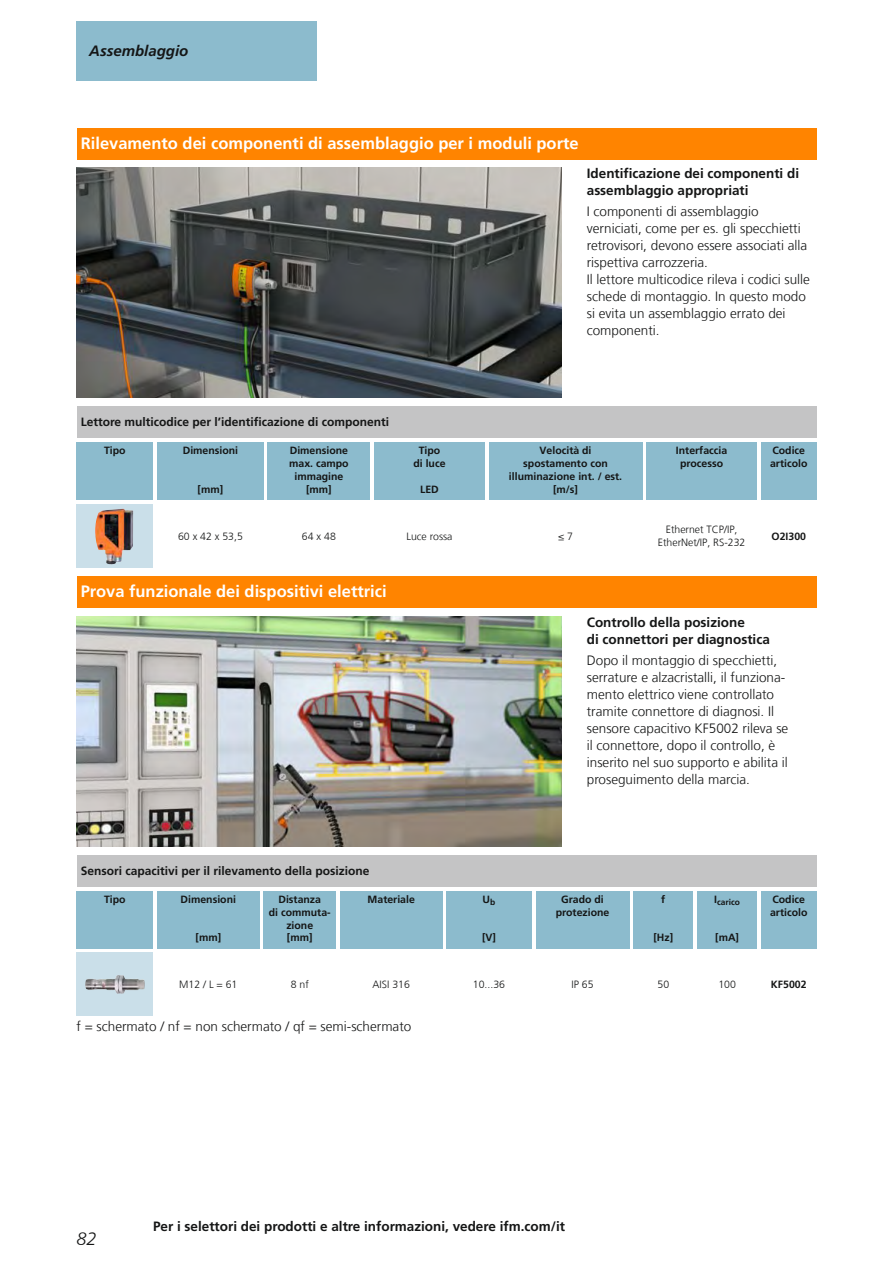
<style>
.page{position:relative;width:893px;height:1263px;background:#fff}
.page>*{position:absolute;margin:0;border:0;box-sizing:border-box;transform-origin:0 0}
.t1{font:italic 300 18px "Frutiger LT Com";color:#151616}
.t2{font:700 16.5px "Frutiger LT Com";color:#fff}
.t3{font:italic 700 15px "Frutiger LT Com";color:#151616}
.t4{font:300 13.5px/17px "Frutiger LT Com";color:#151616}
.t5{font:700 13.5px/17px "Frutiger LT Com";color:#151616}
.t6{font:700 12px "Frutiger LT Com";color:#151616}
.t7{font:700 10.5px/12.8px "Frutiger LT Com";color:#151616;text-align:center}
.t8{font:300 10.5px/12.8px "Frutiger LT Com";color:#151616;text-align:center}
.t9{font:700 8.4px "Frutiger LT Com";color:#151616}
</style>
<div class="page">
<div style="left:77px;top:128px;width:739px;height:31px;background:#ff8400"></div>
<img style="left:77px;top:168px;width:484px;height:230px">
<div style="left:77px;top:406px;width:739px;height:32px;background:#c4c4c5"></div>
<div style="left:77px;top:442px;width:76px;height:58px;background:#8cbbcd"></div>
<div style="left:157px;top:442px;width:107px;height:58px;background:#8cbbcd"></div>
<div style="left:268px;top:442px;width:102px;height:58px;background:#8cbbcd"></div>
<div style="left:374px;top:442px;width:111px;height:58px;background:#8cbbcd"></div>
<div style="left:489px;top:442px;width:153px;height:58px;background:#8cbbcd"></div>
<div style="left:646px;top:442px;width:111px;height:58px;background:#8cbbcd"></div>
<div style="left:761px;top:442px;width:55px;height:58px;background:#8cbbcd"></div>
<div style="left:77px;top:504px;width:76px;height:64px;background:#cadfe9"></div>
<img style="left:95px;top:509px;width:38px;height:55px">
<div style="left:77px;top:576px;width:739px;height:32px;background:#ff8400"></div>
<img style="left:77px;top:617px;width:484px;height:229px">
<div style="left:77px;top:855px;width:739px;height:32px;background:#c4c4c5"></div>
<div style="left:77px;top:891px;width:76px;height:57px;background:#8cbbcd"></div>
<div style="left:157px;top:891px;width:102px;height:57px;background:#8cbbcd"></div>
<div style="left:264px;top:891px;width:72px;height:57px;background:#8cbbcd"></div>
<div style="left:340px;top:891px;width:102px;height:57px;background:#8cbbcd"></div>
<div style="left:446px;top:891px;width:85px;height:57px;background:#8cbbcd"></div>
<div style="left:536px;top:891px;width:93px;height:57px;background:#8cbbcd"></div>
<div style="left:634px;top:891px;width:59px;height:57px;background:#8cbbcd"></div>
<div style="left:697px;top:891px;width:60px;height:57px;background:#8cbbcd"></div>
<div style="left:761px;top:891px;width:55px;height:57px;background:#8cbbcd"></div>
<div style="left:77px;top:952px;width:76px;height:64px;background:#cadfe9"></div>
<img style="left:85px;top:975px;width:60px;height:19px">
<div style="left:77px;top:21px;width:240px;height:60px;background:#8cbbcd"></div>
<p class="t3" style="left:89px;top:42px;width:101px">Assemblaggio</p>
<p class="t2" style="left:81px;top:133px;width:499px">Rilevamento dei componenti di assemblaggio per i moduli porte</p>
<p class="t5" style="left:587px;top:165px;width:214px">Identificazione dei componenti di assemblaggio appropriati</p>
<p class="t4" style="left:587px;top:203px;width:225px">I componenti di assemblaggio verniciati, come per es. gli specchietti retrovisori, devono essere associati alla rispettiva carrozzeria.<br>Il lettore multicodice rileva i codici sulle schede di montaggio. In questo modo si evita un assemblaggio errato dei componenti.</p>
<p class="t6" style="left:81px;top:415px;width:310px">Lettore multicodice per l’identificazione di componenti</p>
<p class="t7" style="left:104px;top:444px;width:23px">Tipo</p>
<p class="t7" style="left:183px;top:444px;width:57px">Dimensioni</p>
<p class="t7" style="left:198px;top:483px;width:27px">[mm]</p>
<p class="t7" style="left:289px;top:444px;width:61px">Dimensione max. campo immagine [mm]</p>
<p class="t7" style="left:413px;top:444px;width:34px">Tipo di luce</p>
<p class="t7" style="left:420px;top:483px;width:20px">LED</p>
<p class="t7" style="left:509px;top:444px;width:115px">Velocità di spostamento con illuminazione int. / est. [m/s]</p>
<p class="t7" style="left:676px;top:444px;width:53px">Interfaccia processo</p>
<p class="t7" style="left:770px;top:444px;width:39px;text-align:left">Codice articolo</p>
<p class="t8" style="left:178px;top:530px;width:66px">60 x 42 x 53,5</p>
<p class="t8" style="left:302px;top:530px;width:35px">64 x 48</p>
<p class="t8" style="left:406px;top:530px;width:48px">Luce rossa</p>
<p class="t8" style="left:558px;top:530px;width:16px">≤ 7</p>
<p class="t8" style="left:658px;top:523px;width:89px">Ethernet TCP/IP,<br>EtherNet/IP, RS-232</p>
<p class="t7" style="left:772px;top:529px;width:36px">O2I300</p>
<p class="t2" style="left:81px;top:582px;width:307px">Prova funzionale dei dispositivi elettrici</p>
<p class="t5" style="left:587px;top:614px;width:185px">Controllo della posizione<br>di connettori per diagnostica</p>
<p class="t4" style="left:587px;top:652px;width:203px">Dopo il montaggio di specchietti, serrature e alzacristalli, il funziona - mento elettrico viene controllato tramite connettore di diagnosi. Il sensore capacitivo KF5002 rileva se il connettore, dopo il controllo, è inserito nel suo supporto e abilita il proseguimento della marcia.</p>
<p class="t6" style="left:81px;top:863px;width:290px">Sensori capacitivi per il rilevamento della posizione</p>
<p class="t7" style="left:104px;top:893px;width:23px">Tipo</p>
<p class="t7" style="left:181px;top:893px;width:57px">Dimensioni</p>
<p class="t7" style="left:196px;top:931px;width:27px">[mm]</p>
<p class="t7" style="left:269px;top:893px;width:63px">Distanza<br>di commuta&shy;zione<br>[mm]</p>
<p class="t7" style="left:368px;top:893px;width:49px">Materiale</p>
<p class="t7" style="left:483px;top:893px;width:14px">U<sub>b</sub></p>
<p class="t7" style="left:482px;top:931px;width:15px">[V]</p>
<p class="t7" style="left:556px;top:893px;width:55px">Grado di protezione</p>
<p class="t7" style="left:661px;top:893px;width:6px">f</p>
<p class="t7" style="left:653px;top:931px;width:21px">[Hz]</p>
<p class="t9" style="left:714px;top:897px;width:27px"><sup>I</sup>carico</p>
<p class="t7" style="left:715px;top:931px;width:25px">[mA]</p>
<p class="t7" style="left:770px;top:893px;width:39px;text-align:left">Codice articolo</p>
<p class="t8" style="left:179px;top:978px;width:60px">M12 / L = 61</p>
<p class="t8" style="left:291px;top:978px;width:20px">8 nf</p>
<p class="t8" style="left:372px;top:978px;width:39px">AISI 316</p>
<p class="t8" style="left:473px;top:978px;width:34px">10...36</p>
<p class="t8" style="left:571px;top:978px;width:24px">IP 65</p>
<p class="t8" style="left:657px;top:978px;width:13px">50</p>
<p class="t8" style="left:718px;top:978px;width:19px">100</p>
<p class="t7" style="left:771px;top:978px;width:37px">KF5002</p>
<p class="t4" style="left:77px;top:1018px;width:336px">f = schermato / nf = non schermato / qf = semi-schermato</p>
<h1 class="t1" style="left:77px;top:1228px;width:22px">82</h1>
<p class="t5" style="left:153px;top:1217px;width:413px">Per i selettori dei prodotti e altre informazioni, vedere ifm.com/it</p>
</div>
